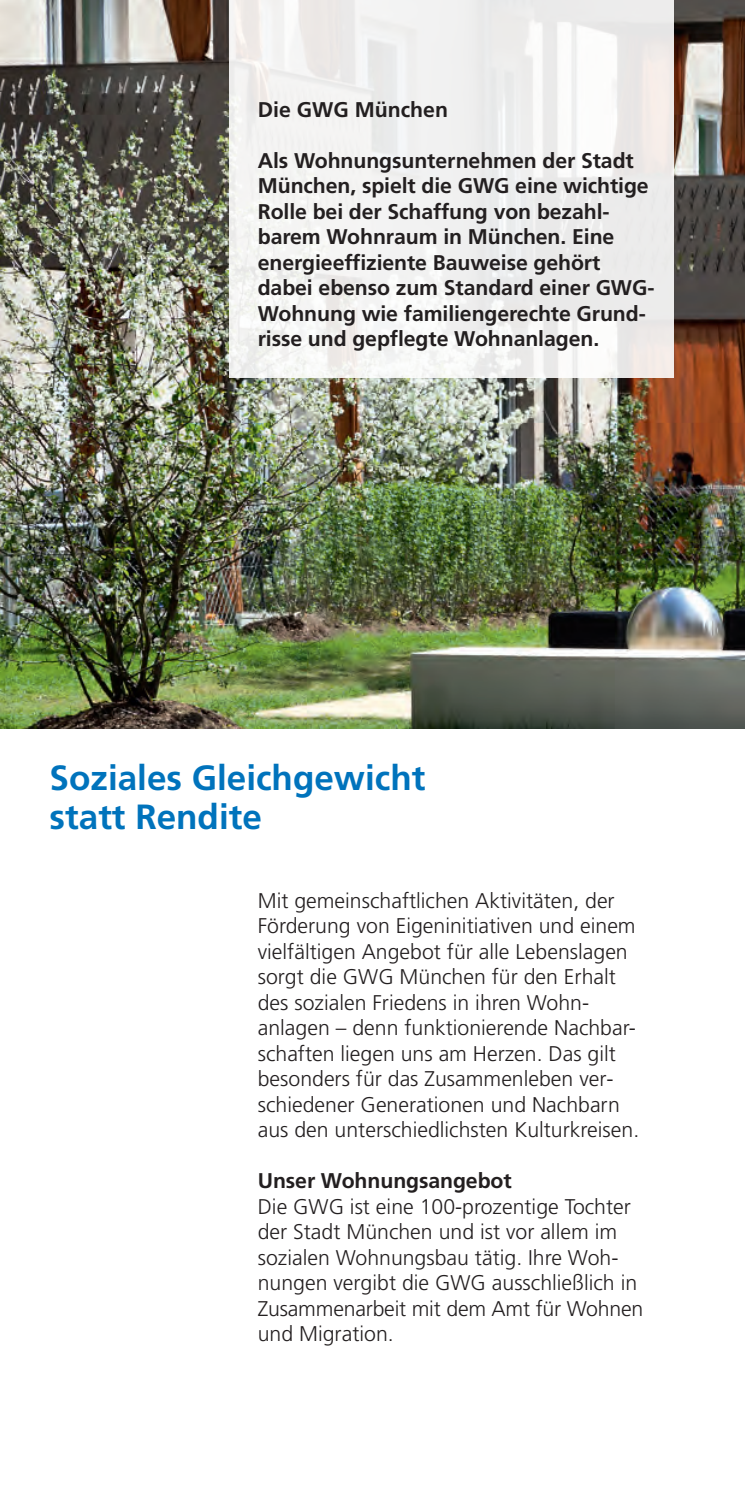
<style>
.page{position:relative;width:745px;height:1489px;background:#fff}
.page>*{position:absolute;margin:0;border:0;box-sizing:border-box;transform-origin:0 0}
.t1{font:700 35px/38.2px "Frutiger";color:#0073bc}
.t2{font:300 21.25px/25.5px "Frutiger";color:#231f20}
.t3{font:700 21.25px/25.5px "Frutiger";letter-spacing:-.005em;color:#231f20}
</style>
<div class="page">
<img style="left:0;top:0;width:744px;height:728px">
<div style="left:229px;top:0;width:444px;height:378px;background:#f1f0f0"></div>
<p class="t3" style="left:258px;top:98px;width:192px">Die GWG München</p>
<p class="t3" style="left:257px;top:149px;width:398px">Als Wohnungsunternehmen der Stadt München, spielt die GWG eine wichtige Rolle bei der Schaffung von bezahl - barem Wohnraum in München. Eine energie effiziente Bauweise gehört dabei ebenso zum Standard einer GWG-Wohnung wie familien gerechte Grund&shy;risse und gepflegte Wohnanlagen.</p>
<h1 class="t1" style="left:50px;top:761px;width:377px">Soziales Gleichgewicht statt Rendite</h1>
<p class="t2" style="left:257px;top:889px;width:382px">Mit gemeinschaftlichen Aktivitäten, der Förderung von Eigeninitiativen und einem vielfältigen Angebot für alle Lebenslagen sorgt die GWG München für den Erhalt des sozialen Friedens in ihren Wohn - anlagen – denn funk tionierende Nachbar&shy;schaften liegen uns am Herzen. Das gilt besonders für das Zusammenleben ver - schiedener Genera tionen und Nachbarn aus den unterschied lichsten Kultur kreisen.</p>
<p class="t3" style="left:257px;top:1169px;width:255px">Unser Wohnungsangebot</p>
<p class="t2" style="left:257px;top:1195px;width:387px">Die GWG ist eine 100-prozentige Tochter der Stadt München und ist vor allem im sozialen Wohnungsbau tätig. Ihre Woh&shy;nungen vergibt die GWG ausschließlich in Zusammenarbeit mit dem Amt für Wohnen und Migration.</p>
</div>
